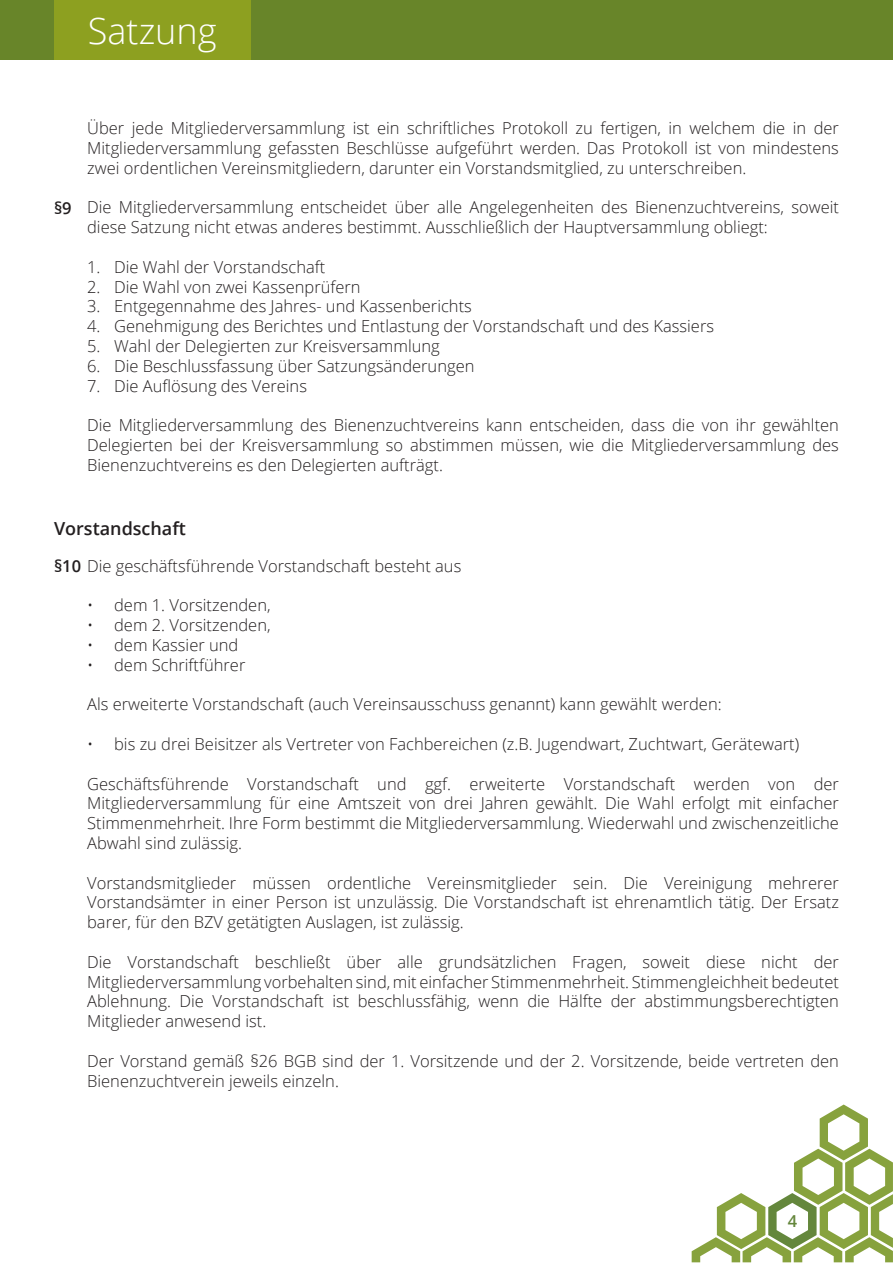
<style>
.page{position:relative;width:893px;height:1263px;background:#fff}
.page>*{position:absolute;margin:0;border:0;box-sizing:border-box;transform-origin:0 0}
.t1{font:300 36px "Open Sans";color:#fff}
.t2{font:600 18px "Open Sans";color:#231f20}
.t3{font:300 16.5px/19.8px "Open Sans";color:#231f20;text-align:justify}
.t4{font:600 16.5px "Open Sans";color:#231f20}
.t5{font:600 16.5px "Open Sans";color:#64863c}
.s1{font-weight:600}
</style>
<div class="page">
<img style="left:794px;top:1149px;width:48px;height:56px">
<img style="left:845px;top:1149px;width:48px;height:56px">
<img style="left:820px;top:1104px;width:48px;height:56px">
<img style="left:794px;top:1237px;width:48px;height:25px">
<img style="left:845px;top:1237px;width:48px;height:25px">
<img style="left:820px;top:1193px;width:48px;height:56px">
<img style="left:871px;top:1194px;width:22px;height:54px">
<img style="left:692px;top:1237px;width:48px;height:25px">
<img style="left:768px;top:1193px;width:49px;height:56px">
<img style="left:743px;top:1237px;width:48px;height:25px">
<img style="left:717px;top:1193px;width:48px;height:56px">
<div style="left:0;top:0;width:893px;height:60px;background:#688529"></div>
<div style="left:54px;top:0;width:196px;height:60px;background:#8da020"></div>
<h1 class="t1" style="left:88px;top:6px;width:130px">Satzung</h1>
<p class="t4" style="left:54px;top:196px;width:19px">§9</p>
<p class="t3" style="left:87px;top:118px;width:753px">Über jede Mitgliederversammlung ist ein schriftliches Protokoll zu fertigen, in welchem die in der Mitgliederversammlung gefassten Beschlüsse aufgeführt werden. Das Protokoll ist von mindestens zwei ordentlichen Vereinsmitgliedern, darunter ein Vorstandsmitglied, zu unterschreiben.</p>
<p class="t3" style="left:87px;top:197px;width:753px">Die Mitgliederversammlung entscheidet über alle Angelegenheiten des Bienenzuchtvereins, soweit diese Satzung nicht etwas anderes bestimmt. Ausschließlich der Hauptversammlung obliegt:</p>
<p class="t3" style="left:87px;top:257px;width:240px">1. Die Wahl der Vorstandschaft</p>
<p class="t3" style="left:87px;top:276px;width:275px">2. Die Wahl von zwei Kassenprüfern</p>
<p class="t3" style="left:87px;top:296px;width:386px">3. Entgegennahme des Jahres- und Kassenberichts</p>
<p class="t3" style="left:87px;top:316px;width:628px">4. Genehmigung des Berichtes und Entlastung der Vorstandschaft und des Kassiers</p>
<p class="t3" style="left:87px;top:336px;width:354px">5. Wahl der Delegierten zur Kreisversammlung</p>
<p class="t3" style="left:87px;top:356px;width:389px">6. Die Beschlussfassung über Satzungsänderungen</p>
<p class="t3" style="left:87px;top:375px;width:221px">7. Die Auflösung des Vereins</p>
<p class="t3" style="left:87px;top:415px;width:753px">Die Mitgliederversammlung des Bienenzuchtvereins kann entscheiden, dass die von ihr gewählten Delegierten bei der Kreisversammlung so abstimmen müssen, wie die Mitgliederversammlung des Bienenzuchtvereins es den Delegierten aufträgt.</p>
<p class="t2" style="left:54px;top:516px;width:134px">Vorstandschaft</p>
<p class="t3" style="left:54px;top:555px;width:409px"><span class="s1">§10</span> Die geschäftsführende Vorstandschaft besteht aus</p>
<p class="t3" style="left:87px;top:595px;width:185px">• dem 1. Vorsitzenden,</p>
<p class="t3" style="left:87px;top:615px;width:185px">• dem 2. Vorsitzenden,</p>
<p class="t3" style="left:87px;top:635px;width:153px">• dem Kassier und</p>
<p class="t3" style="left:87px;top:654px;width:160px">• dem Schriftführer</p>
<p class="t3" style="left:87px;top:694px;width:636px">Als erweiterte Vorstandschaft (auch Vereinsausschuss genannt) kann gewählt werden:</p>
<p class="t3" style="left:87px;top:734px;width:714px">• bis zu drei Beisitzer als Vertreter von Fachbereichen (z.B. Jugendwart, Zuchtwart, Gerätewart)</p>
<p class="t3" style="left:87px;top:773px;width:753px">Geschäftsführende Vorstandschaft und ggf. erweiterte Vorstandschaft werden von der Mitgliederversammlung für eine Amtszeit von drei Jahren gewählt. Die Wahl erfolgt mit einfacher Stimmenmehrheit. Ihre Form bestimmt die Mitgliederversammlung. Wiederwahl und zwischenzeitliche Abwahl sind zulässig.</p>
<p class="t3" style="left:87px;top:872px;width:753px">Vorstandsmitglieder müssen ordentliche Vereinsmitglieder sein. Die Vereinigung mehrerer Vorstandsämter in einer Person ist unzulässig. Die Vorstandschaft ist ehrenamtlich tätig. Der Ersatz barer, für den BZV getätigten Auslagen, ist zulässig.</p>
<p class="t3" style="left:87px;top:951px;width:753px">Die Vorstandschaft beschließt über alle grundsätzlichen Fragen, soweit diese nicht der Mitgliederversammlung vorbehalten sind, mit einfacher Stimmenmehrheit. Stimmengleichheit bedeutet Ablehnung. Die Vorstandschaft ist beschlussfähig, wenn die Hälfte der abstimmungsberechtigten Mitglieder anwesend ist.</p>
<p class="t3" style="left:87px;top:1050px;width:753px">Der Vorstand gemäß §26 BGB sind der 1. Vorsitzende und der 2. Vorsitzende, beide vertreten den<br>Bienenzuchtverein jeweils einzeln.</p>
<p class="t5" style="left:788px;top:1210px;width:11px">4</p>
</div>
